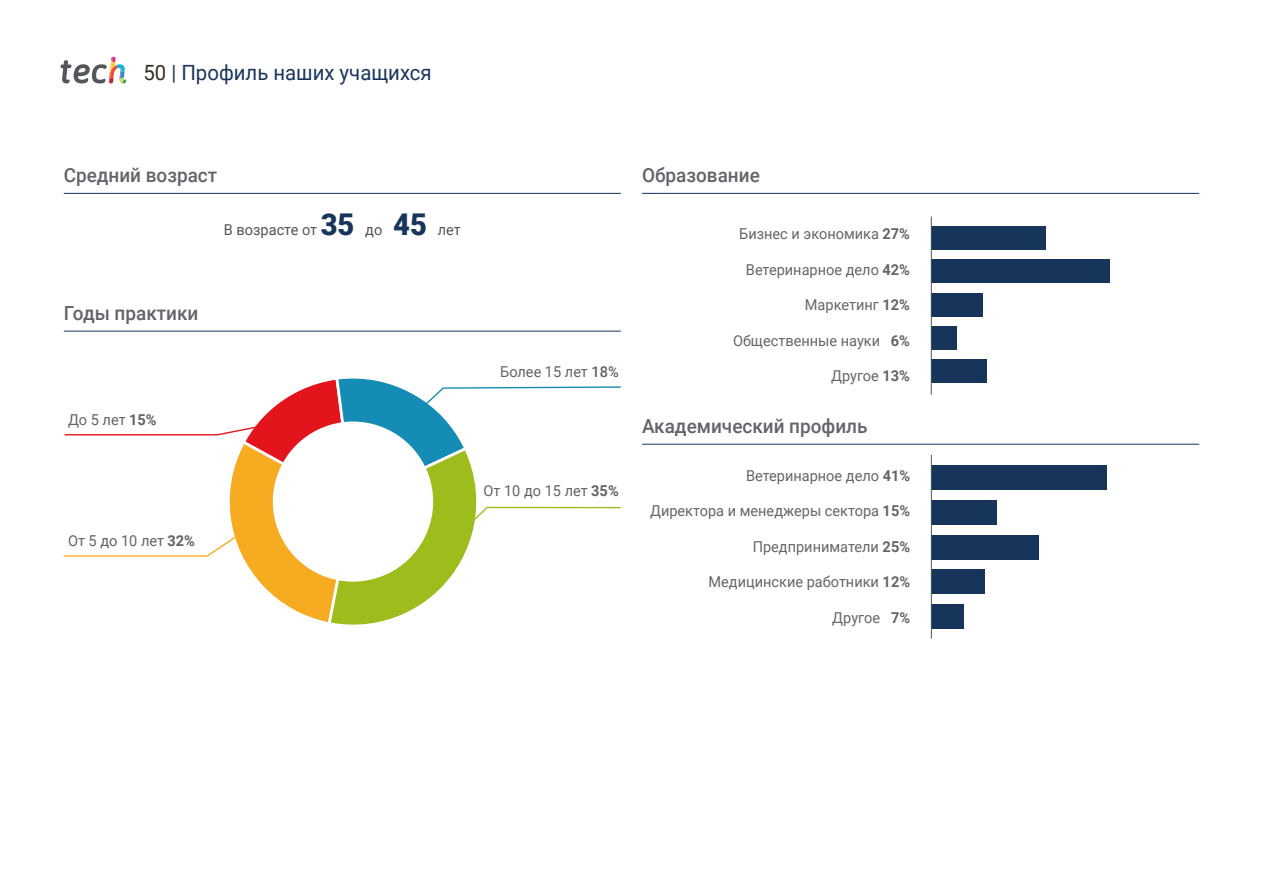
<style>
.page{position:relative;width:1263px;height:893px;background:#fff}
.page>*{position:absolute;margin:0;border:0;box-sizing:border-box;transform-origin:0 0}
.t1{font:21px "Roboto";color:#1a355c}
.t2{font:500 19.5px "Roboto";color:#61646a}
.t3{font:15px "Roboto";color:#62666a}
.t4{font:15px "Roboto";color:#636363}
.t5{font:15px "Roboto";color:#52555b}
.s1{color:#312e20}
.s2{font-weight:900;font-size:30px;color:#17355b}
.s3{font-weight:700}
.s4{font-weight:500}
</style>
<div class="page">
<hr style="left:64px;top:193px;width:557px;height:1px;background:#17355b">
<hr style="left:642px;top:444px;width:557px;height:1px;background:#17355b">
<div style="left:931px;top:465px;width:175px;height:25px;background:#17355b"></div>
<div style="left:931px;top:500px;width:66px;height:25px;background:#17355b"></div>
<div style="left:931px;top:535px;width:107px;height:24px;background:#17355b"></div>
<div style="left:931px;top:570px;width:54px;height:24px;background:#17355b"></div>
<div style="left:931px;top:604px;width:33px;height:25px;background:#17355b"></div>
<hr style="left:931px;top:455px;width:1px;height:184px;background:#52555b">
<hr style="left:642px;top:193px;width:557px;height:1px;background:#17355b">
<div style="left:931px;top:226px;width:115px;height:24px;background:#17355b"></div>
<div style="left:931px;top:259px;width:179px;height:24px;background:#17355b"></div>
<div style="left:931px;top:293px;width:51px;height:23px;background:#17355b"></div>
<div style="left:931px;top:326px;width:26px;height:24px;background:#17355b"></div>
<div style="left:931px;top:359px;width:55px;height:24px;background:#17355b"></div>
<hr style="left:931px;top:217px;width:1px;height:178px;background:#52555b">
<svg style="left:61px;top:57px;width:65px;height:27px"></svg>
<hr style="left:64px;top:331px;width:557px;height:1px;background:#17355b">
<svg style="left:64px;top:378px;width:557px;height:247px"></svg>
<h1 class="t1" style="left:144px;top:57px;width:290px"><span class="s1">50</span> | Профиль наших учащихся</h1>
<h2 class="t2" style="left:64px;top:161px;width:155px">Средний возраст</h2>
<p class="t5" style="left:224px;top:219px;width:238px">В возрасте от <span class="s2">35</span> до <span class="s2">45</span> лет</p>
<h2 class="t2" style="left:64px;top:300px;width:136px">Годы практики</h2>
<p class="t4" style="left:68px;top:409px;width:90px">До 5 лет <span class="s3">15%</span></p>
<p class="t4" style="left:68px;top:530px;width:128px">От 5 до 10 лет <span class="s3">32%</span></p>
<p class="t4" style="left:500px;top:361px;width:120px">Более 15 лет <span class="s4">18%</span></p>
<p class="t4" style="left:483px;top:480px;width:137px">От 10 до 15 лет <span class="s3">35%</span></p>
<h2 class="t2" style="left:642px;top:161px;width:119px">Образование</h2>
<p class="t3" style="left:739px;top:224px;width:172px">Бизнес и экономика <span class="s3">27%</span></p>
<p class="t3" style="left:746px;top:259px;width:166px">Ветеринарное дело <span class="s3">42%</span></p>
<p class="t3" style="left:805px;top:295px;width:107px">Маркетинг <span class="s3">12%</span></p>
<p class="t3" style="left:733px;top:330px;width:179px">Общественные науки <span class="s3">6%</span></p>
<p class="t3" style="left:831px;top:366px;width:80px">Другое <span class="s3">13%</span></p>
<h2 class="t2" style="left:642px;top:413px;width:227px">Академический профиль</h2>
<p class="t3" style="left:746px;top:465px;width:166px">Ветеринарное дело <span class="s3">41%</span></p>
<p class="t3" style="left:650px;top:500px;width:262px">Директора и менеджеры сектора <span class="s3">15%</span></p>
<p class="t3" style="left:753px;top:536px;width:159px">Предприниматели <span class="s3">25%</span></p>
<p class="t3" style="left:708px;top:571px;width:203px">Медицинские работники <span class="s3">12%</span></p>
<p class="t3" style="left:832px;top:607px;width:79px">Другое <span class="s3">7%</span></p>
</div>
